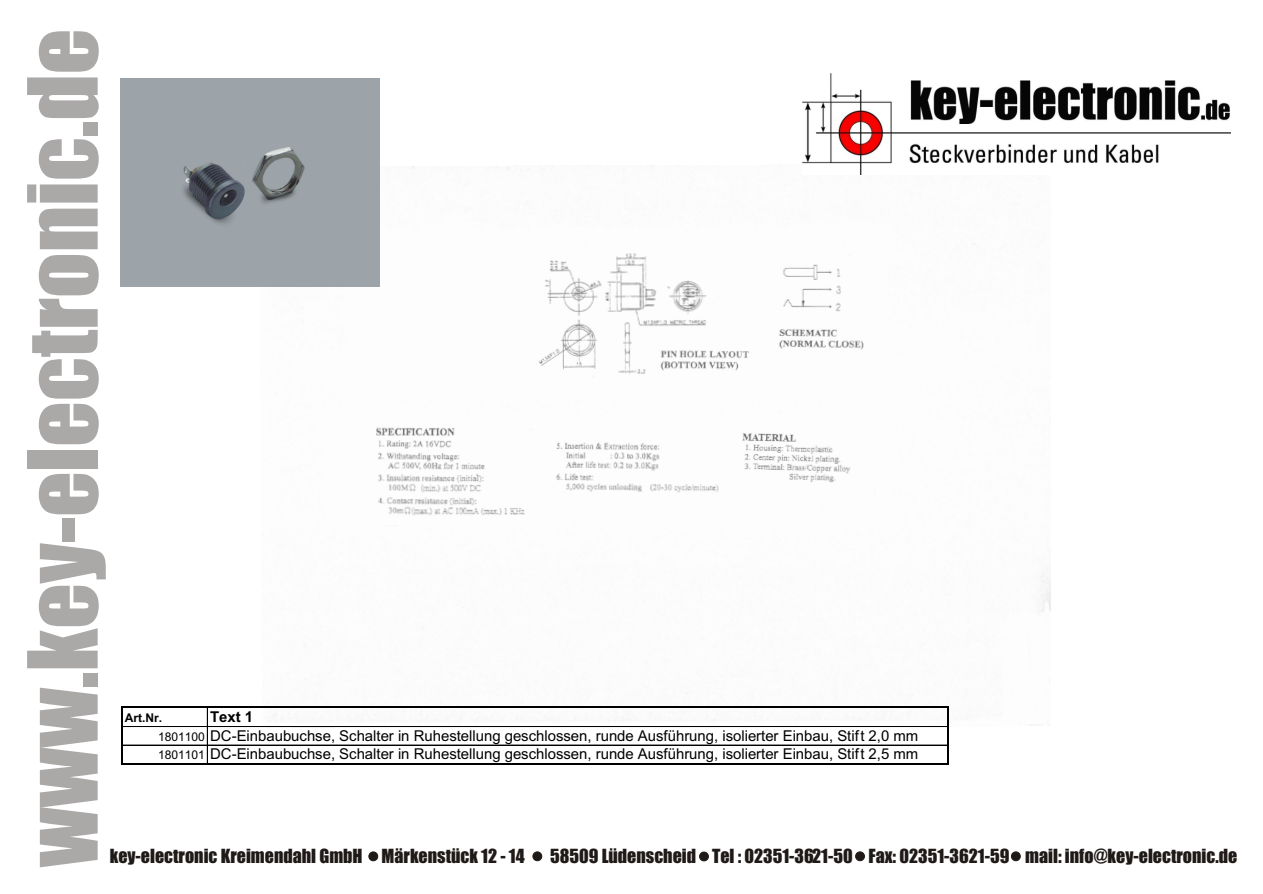
<style>
.page{position:relative;width:1263px;height:894px;background:#fff}
.page>*{position:absolute;margin:0;border:0;box-sizing:border-box;transform-origin:0 0}
.t1{font:89.25px "Impact";color:#aba8a8}
.t2{font:18px "Impact";color:#1f1a17}
.t3{font:15px/18.6px "Arial";color:#000}
.t4{font:700 12px "Arial";color:#000}
.s1{font-weight:700}
.s2{font-size:12px}
</style>
<div class="page">
<img style="left:274px;top:166px;width:777px;height:556px">
<img style="left:121px;top:79px;width:259px;height:208px">
<img style="left:802px;top:74px;width:428px;height:100px">
<div style="left:533px;top:852px;width:9px;height:9px;background:#1f1a17;border:1px solid #1f1a17;border-radius:50%"></div>
<div style="left:369px;top:852px;width:9px;height:9px;background:#1f1a17;border:1px solid #1f1a17;border-radius:50%"></div>
<div style="left:699px;top:852px;width:10px;height:9px;background:#1f1a17;border:1px solid #1f1a17;border-radius:50%"></div>
<div style="left:855px;top:852px;width:10px;height:9px;background:#1f1a17;border:1px solid #1f1a17;border-radius:50%"></div>
<div style="left:1011px;top:852px;width:9px;height:9px;background:#1f1a17;border:1px solid #1f1a17;border-radius:50%"></div>
<hr style="left:122px;top:726px;width:826px;height:1px;background:#000">
<hr style="left:122px;top:727px;width:826px;height:1px;background:#000">
<hr style="left:122px;top:745px;width:826px;height:1px;background:#000">
<hr style="left:122px;top:764px;width:826px;height:1px;background:#000">
<hr style="left:207px;top:707px;width:1px;height:57px;background:#000">
<hr style="left:121px;top:706px;width:828px;height:2px;background:#000">
<hr style="left:121px;top:763px;width:828px;height:1px;background:#000">
<hr style="left:121px;top:708px;width:2px;height:55px;background:#000">
<hr style="left:947px;top:708px;width:2px;height:55px;background:#000">
<h1 class="t1" style="left:27px;top:867px;width:840px;rotate:-90deg">www.key-electronic.de</h1>
<p class="t4" style="left:125px;top:713px;width:39px">Art.Nr.</p>
<p class="t3" style="left:158px;top:709px;width:762px;text-indent:52px"><span class="s1">Text 1<br></span><span class="s2">1801100</span> DC-Einbaubuchse, Schalter in Ruhestellung geschlossen, runde Ausführung, isolierter Einbau, Stift 2,0 mm<br><span class="s2">1801101</span> DC-Einbaubuchse, Schalter in Ruhestellung geschlossen, runde Ausführung, isolierter Einbau, Stift 2,5 mm</p>
<p class="t2" style="left:110px;top:849px;width:416px">key-electronic Kreimendahl GmbH Märkenstück 12 - 14</p>
<p class="t2" style="left:550px;top:849px;width:689px">58509 Lüdenscheid Tel : 02351-3621-50 Fax: 02351-3621-59 mail: info@key-electronic.de</p>
</div>
